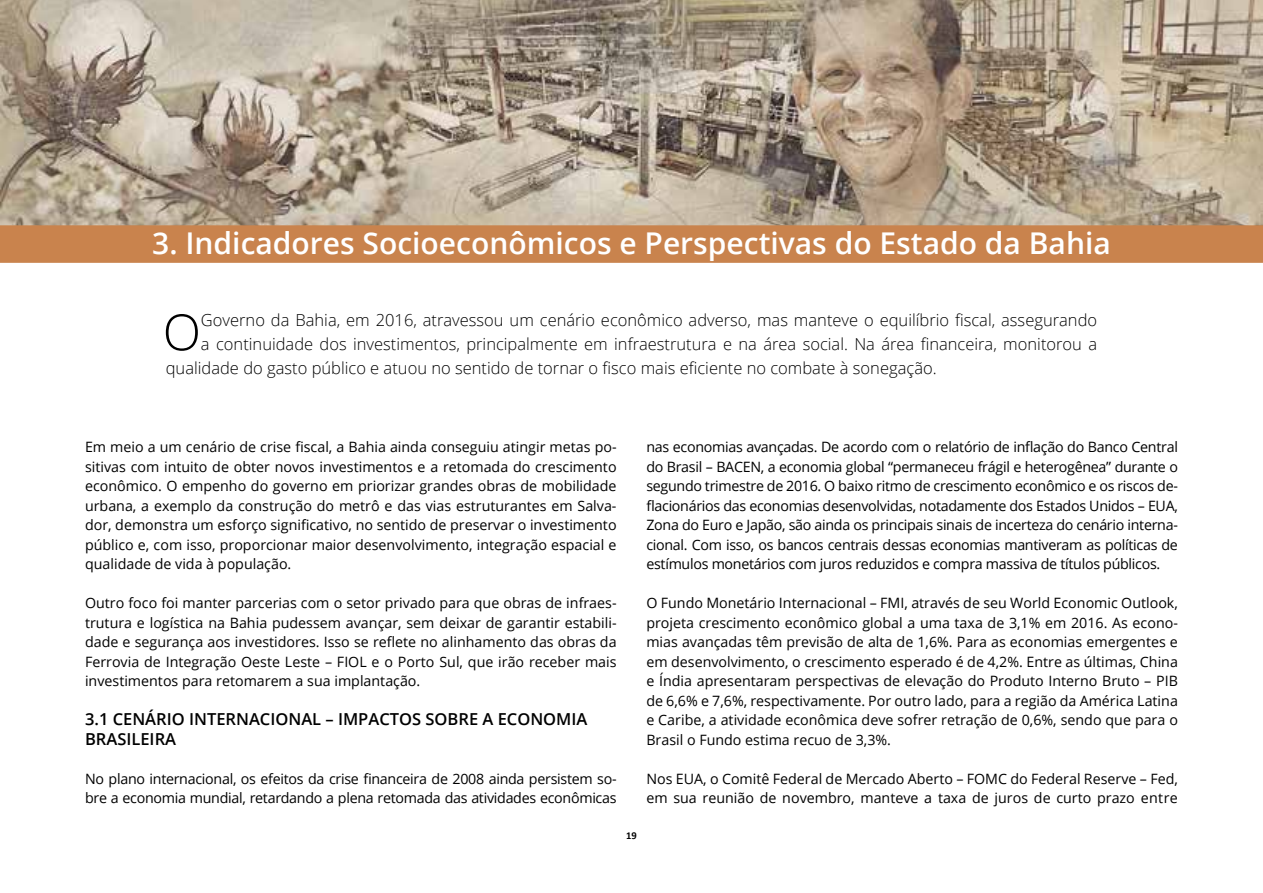
<style>
.page{position:relative;width:1263px;height:893px;background:#fff}
.page>*{position:absolute;margin:0;border:0;box-sizing:border-box;transform-origin:0 0}
.t1{font:300 50.1px "Open Sans";color:#000}
.t2{font:600 30px "Open Sans";color:#fff}
.t3{font:300 16.5px "Open Sans";color:#000}
.t4{font:600 16.5px/19.5px "Open Sans";color:#000}
.t5{font:14.25px/19.5px "Open Sans";color:#000;text-align:justify}
.t6{font:14.25px/19.5px "Open Sans";letter-spacing:-.02em;color:#000}
.t7{font:700 10.5px "Calibri";color:#000}
</style>
<div class="page">
<img style="left:1px;top:0;width:1262px;height:225px">
<div style="left:0;top:225px;width:1263px;height:38px;background:#c9834d"></div>
<h2 class="t2" style="left:152px;top:223px;width:960px">3. Indicadores Socioeconômicos e Perspectivas do Estado da Bahia</h2>
<h1 class="t1" style="left:163px;top:298px;width:40px">O</h1>
<p class="t3" style="left:201px;top:309px;width:898px">Governo da Bahia, em 2016, atravessou um cenário econômico adverso, mas manteve o equilíbrio fiscal, assegurando</p>
<p class="t3" style="left:201px;top:333px;width:898px">a continuidade dos investimentos, principalmente em infraestrutura e na área social. Na área financeira, monitorou a</p>
<p class="t3" style="left:166px;top:357px;width:772px">qualidade do gasto público e atuou no sentido de tornar o fisco mais eficiente no combate à sonegação.</p>
<p class="t5" style="left:85px;top:437px;width:533px">Em meio a um cenário de crise fiscal, a Bahia ainda conseguiu atingir metas po&shy;sitivas com intuito de obter novos investimentos e a retomada do crescimento econômico. O empenho do governo em priorizar grandes obras de mobilidade urbana, a exemplo da construção do metrô e das vias estruturantes em Salva&shy;dor, demonstra um esforço significativo, no sentido de preservar o investimento público e, com isso, proporcionar maior desenvolvimento, integração espacial e qualidade de vida à população.</p>
<p class="t5" style="left:85px;top:593px;width:533px">Outro foco foi manter parcerias com o setor privado para que obras de infraes&shy;trutura e logística na Bahia pudessem avançar, sem deixar de garantir estabili&shy;dade e segurança aos investidores. Isso se reflete no alinhamento das obras da Ferrovia de I ntegração Oeste Leste – FI OL e o Porto Sul, que irão receber mais investimentos para retomarem a sua implantação.</p>
<p class="t4" style="left:85px;top:709px;width:504px">3.1 CENÁRIO INTERNACIONAL – IMPACTOS SOBRE A ECONOMIA<br>BRASILEIRA</p>
<p class="t6" style="left:85px;top:769px;width:533px">No plano internacional, os efeitos da crise financeira de 2008 ainda persistem so&shy;bre a economia mundial, retardando a plena retomada das atividades econômicas</p>
<p class="t7" style="left:626px;top:828px;width:12px">19</p>
<p class="t5" style="left:646px;top:437px;width:533px">nas economias avançadas. De acordo com o relatório de inflação do Banco Central do Brasil – BACEN, a economia global “permaneceu frágil e heterogênea” durante o segundo trimestre de 2016. O baixo ritmo de crescimento econômico e os riscos de&shy;flacionários das economias desenvolvidas, notadamente dos Estados Unidos – EUA, Zona do Euro e Japão, são ainda os principais sinais de incerteza do cenário interna&shy;cional. Com isso, os bancos centrais dessas economias mantiveram as políticas de estímulos monetários com juros reduzidos e compra massiva de títulos públicos.</p>
<p class="t5" style="left:646px;top:593px;width:533px">O Fundo Monetário I nternacional – FMI, através de seu World Economic Outlook, projeta crescimento econômico global a uma taxa de 3,1% em 2016. As econo&shy;mias avançadas têm previsão de alta de 1,6%. Para as economias emergentes e em desenvolvimento, o crescimento esperado é de 4,2%. Entre as últimas, China e Índia apresentaram perspectivas de elevação do Produto I nterno Bruto – PI B de 6,6% e 7,6%, respectivamente. Por outro lado, para a região da América Latina e Caribe, a atividade econômica deve sofrer retração de 0,6%, sendo que para o Brasil o Fundo estima recuo de 3,3%.</p>
<p class="t5" style="left:646px;top:768px;width:533px">Nos EUA, o Comitê Federal de Mercado Aberto – FOMC do Federal Reserve – Fed, em sua reunião de novembro, manteve a taxa de juros de curto prazo entre</p>
</div>
